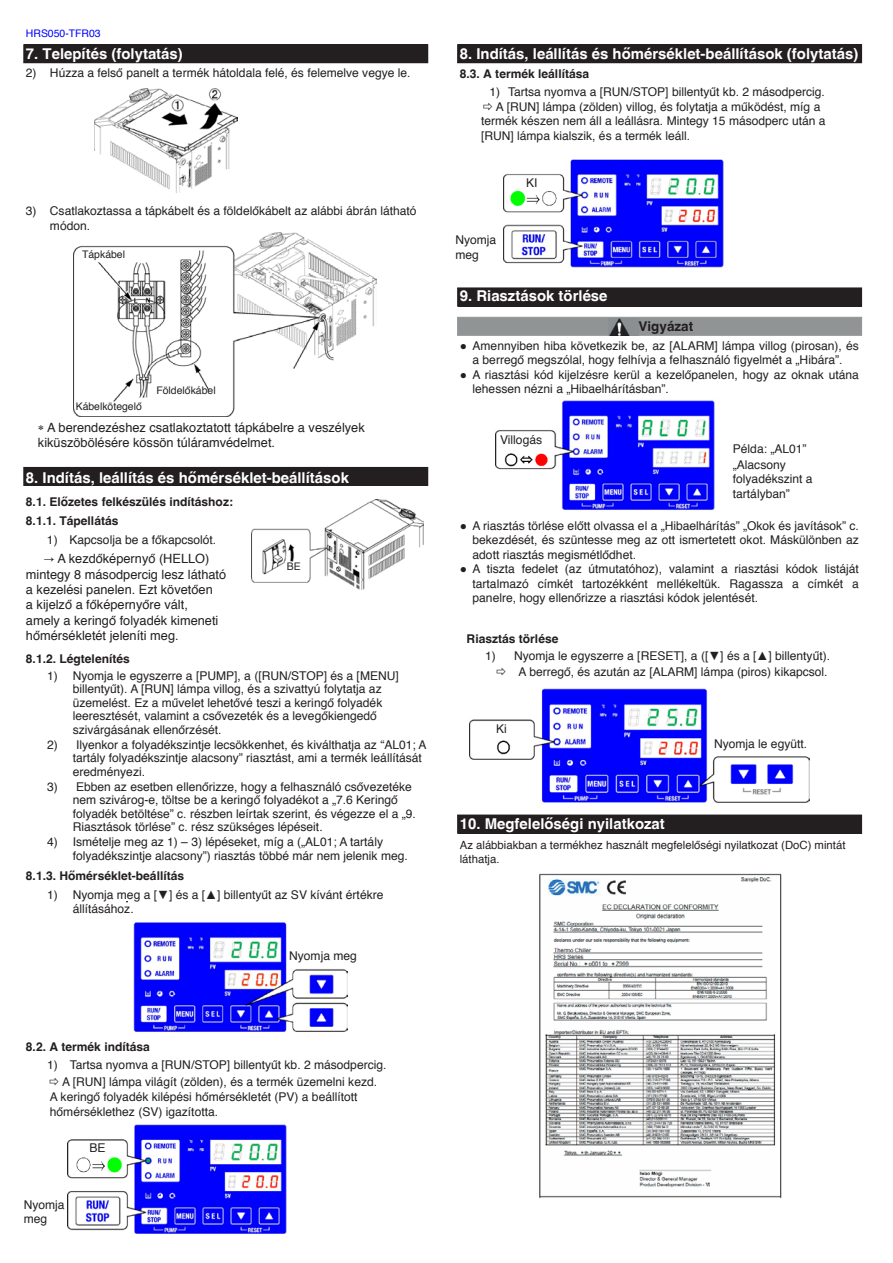
<style>
.page{position:relative;width:893px;height:1263px;background:#fff}
.page>*{position:absolute;margin:0;border:0;box-sizing:border-box;transform-origin:0 0}
.t1{font:700 15px "Helvetica";color:#fff}
.t2{font:700 13.5px "Helvetica";color:#231f20}
.t3{font:12.75px/15.3px "Helvetica";color:#231f20}
.t4{font:12px/14.4px "Helvetica";color:#231f20}
.t5{font:700 12px "Helvetica";color:#231f20}
.t6{font:11.4px/13.6px "Helvetica";color:#231f20}
.t7{font:10.5px "Helvetica";color:#231f20}
.t8{font:10.5px "Helvetica";color:#00f}
.s1{font-family:"Arial"}
</style>
<div class="page">
<div style="left:24px;top:45px;width:404px;height:18px;background:#231f20"></div>
<div style="left:24px;top:467px;width:404px;height:18px;background:#231f20"></div>
<div style="left:458px;top:45px;width:404px;height:18px;background:#231f20"></div>
<div style="left:458px;top:288px;width:404px;height:18px;background:#231f20"></div>
<div style="left:458px;top:317px;width:404px;height:18px;background:#909495"></div>
<img style="left:609px;top:318px;width:29px;height:17px">
<img style="left:68px;top:1124px;width:219px;height:110px">
<img style="left:495px;top:400px;width:220px;height:110px">
<img style="left:133px;top:922px;width:214px;height:110px">
<div style="left:458px;top:815px;width:404px;height:18px;background:#231f20"></div>
<img style="left:470px;top:688px;width:339px;height:115px">
<img style="left:503px;top:159px;width:221px;height:109px">
<img style="left:94px;top:89px;width:144px;height:103px">
<img style="left:251px;top:500px;width:173px;height:89px">
<img style="left:539px;top:873px;width:243px;height:326px">
<img style="left:73px;top:232px;width:303px;height:185px">
<img style="left:73px;top:1157px;width:51px;height:16px">
<img style="left:507px;top:190px;width:51px;height:17px">
<img style="left:501px;top:452px;width:46px;height:15px">
<img style="left:493px;top:739px;width:17px;height:16px">
<p class="t8" style="left:26px;top:26px;width:76px">HRS050-TFR03</p>
<p class="t4" style="left:26px;top:67px;width:386px">2) Húzza a felső panelt a termék hátoldala felé, és felemelve vegye le.</p>
<p class="t1" style="left:26px;top:41px;width:158px">7. Telepítés (folytatás)</p>
<p class="t4" style="left:50px;top:205px;width:368px;text-indent:-24px">3) Csatlakoztassa a tápkábelt és a földelőkábelt az alábbi ábrán látható módon.</p>
<p class="t7" style="left:82px;top:247px;width:44px">Tápkábel</p>
<p class="t7" style="left:76px;top:400px;width:68px">Kábelkötegelő</p>
<p class="t7" style="left:156px;top:383px;width:61px">Földelőkábel</p>
<p class="t3" style="left:38px;top:420px;width:328px">∗ A berendezéshez csatlakoztatott tápkábelre a veszélyek kiküszöbölésére kössön túláramvédelmet.</p>
<p class="t1" style="left:26px;top:465px;width:324px">8. Indítás, leállítás és hőmérséklet-beállítások</p>
<p class="t5" style="left:26px;top:492px;width:209px">8.1. Előzetes felkészülés indításhoz:</p>
<p class="t5" style="left:26px;top:511px;width:94px">8.1.1. Tápellátás</p>
<p class="t4" style="left:47px;top:534px;width:171px">1) Kapcsolja be a főkapcsolót.</p>
<p class="t3" style="left:26px;top:552px;width:202px;text-indent:31px">A kezdőképernyő (HELLO) mintegy 8 másodpercig lesz látható a kezelési panelen. Ezt követően<br>a kijelző a főképernyőre vált,<br>amely a keringő folyadék kimeneti hőmérsékletét jeleníti meg.</p>
<p class="t5" style="left:26px;top:649px;width:105px">8.1.2. Légtelenítés</p>
<p class="t4" style="left:73px;top:669px;width:328px;line-height:13.5px;text-indent:-26px">1) Nyomja le egyszerre a [PUMP], a ([RUN/STOP] és a [MENU] billentyűt). A [RUN] lámpa villog, és a szivattyú folytatja az üzemelést. Ez a művelet lehetővé teszi a keringő folyadék leeresztését, valamint a csővezeték és a levegőkiengedő szivárgásának ellenőrzését.</p>
<p class="t4" style="left:73px;top:738px;width:355px;line-height:13.5px;text-indent:-26px">2) Ilyenkor a folyadékszintje lecsökkenhet, és kiválthatja az “AL01; A tartály folyadékszintje alacsony” riasztást, ami a termék leállítását eredményezi.</p>
<p class="t4" style="left:73px;top:780px;width:345px;line-height:13.5px;text-indent:-26px">3) Ebben az esetben ellenőrizze, hogy a felhasználó csővezetéke nem szivárog-e, töltse be a keringő folyadékot a „7.6 Keringő folyadék betöltése” c. részben leírtak szerint, és végezze el a „9.<br>Riasztások törlése” c. rész szükséges lépéseit.</p>
<p class="t4" style="left:73px;top:836px;width:337px;line-height:13.5px;text-indent:-26px">4) Ismételje meg az 1) – 3) lépéseket, míg a („AL01; A tartály folyadékszintje alacsony”) riasztás többé már nem jelenik meg.</p>
<p class="t4" style="left:73px;top:888px;width:312px;text-indent:-26px">1) Nyomja meg a [<span class="s1">▼</span>] és a [<span class="s1">▲</span>] billentyűt az SV kívánt értékre állításához.</p>
<p class="t7" style="left:287px;top:559px;width:15px">BE</p>
<p class="t5" style="left:26px;top:866px;width:160px">8.1.3. Hőmérséklet-beállítás</p>
<p class="t4" style="left:289px;top:950px;width:69px">Nyomja meg</p>
<p class="t1" style="left:460px;top:41px;width:400px">8. Indítás, leállítás és hőmérséklet-beállítások (folytatás)</p>
<p class="t5" style="left:460px;top:64px;width:131px">8.3. A termék leállítása</p>
<p class="t4" style="left:490px;top:85px;width:337px">1) Tartsa nyomva a [RUN/STOP] billentyűt kb. 2 másodpercig.</p>
<p class="t4" style="left:481px;top:100px;width:346px;text-indent:15px">A [RUN] lámpa (zölden) villog, és folytatja a működést, míg a termék készen nem áll a leállásra. Mintegy 15 másodperc után a [RUN] lámpa kialszik, és a termék leáll.</p>
<p class="t4" style="left:455px;top:233px;width:42px">Nyomja meg</p>
<p class="t4" style="left:526px;top:176px;width:13px">KI</p>
<p class="t1" style="left:460px;top:284px;width:149px">9. Riasztások törlése</p>
<p class="t2" style="left:638px;top:315px;width:56px">Vigyázat</p>
<p class="t4" style="left:460px;top:339px;width:401px;text-align:center"><span class="s1">●</span> Amennyiben hiba következik be, az [ALARM] lámpa villog (pirosan), és a berregő megszólal, hogy felhívja a felhasználó figyelmét a „Hibára”.</p>
<p class="t4" style="left:473px;top:368px;width:388px;text-indent:-13px"><span class="s1">●</span> A riasztási kód kijelzésre kerül a kezelőpanelen, hogy az oknak utána lehessen nézni a „Hibaelhárításban”.</p>
<p class="t4" style="left:500px;top:434px;width:44px">Villogás</p>
<p class="t4" style="left:733px;top:442px;width:75px">Példa: „AL01”</p>
<p class="t4" style="left:733px;top:458px;width:81px">„Alacsony folyadékszint a tartályban”</p>
<p class="t4" style="left:473px;top:519px;width:388px;text-align:justify;text-indent:-13px"><span class="s1">●</span> A riasztás törlése előtt olvassa el a „Hibaelhárítás” „Okok és javítások” c. bekezdését, és szüntesse meg az ott ismertetett okot. Máskülönben az adott riasztás megismétlődhet.</p>
<p class="t4" style="left:473px;top:562px;width:388px;text-align:justify;text-indent:-13px"><span class="s1">●</span> A tiszta fedelet (az útmutatóhoz), valamint a riasztási kódok listáját tartalmazó címkét tartozékként mellékeltük. Ragassza a címkét a panelre, hogy ellenőrizze a riasztási kódok jelentését.</p>
<p class="t5" style="left:467px;top:629px;width:93px">Riasztás törlése</p>
<p class="t4" style="left:485px;top:649px;width:346px">1) Nyomja le egyszerre a [RESET], a ([<span class="s1">▼</span>] és a [<span class="s1">▲</span>] billentyűt).</p>
<p class="t4" style="left:519px;top:665px;width:310px">A berregő, és azután az [ALARM] lámpa (piros) kikapcsol.</p>
<p class="t4" style="left:496px;top:722px;width:12px">Ki</p>
<p class="t4" style="left:714px;top:738px;width:95px">Nyomja le együtt.</p>
<p class="t1" style="left:460px;top:812px;width:207px">10. Megfelelőségi nyilatkozat</p>
<p class="t6" style="left:460px;top:839px;width:387px">Az alábbiakban a termékhez használt megfelelőségi nyilatkozat (DoC) mintát láthatja.</p>
<p class="t5" style="left:26px;top:1037px;width:125px">8.2. A termék indítása</p>
<p class="t4" style="left:47px;top:1058px;width:341px">1) Tartsa nyomva a [RUN/STOP] billentyűt kb. 2 másodpercig.</p>
<p class="t4" style="left:62px;top:1075px;width:316px">A [RUN] lámpa világít (zölden), és a termék üzemelni kezd.</p>
<p class="t4" style="left:50px;top:1090px;width:309px">A keringő folyadék kilépési hőmérsékletét (PV) a beállított hőmérséklethez (SV) igazította.</p>
<p class="t4" style="left:24px;top:1198px;width:42px">Nyomja meg</p>
<p class="t4" style="left:89px;top:1142px;width:18px">BE</p>
</div>
